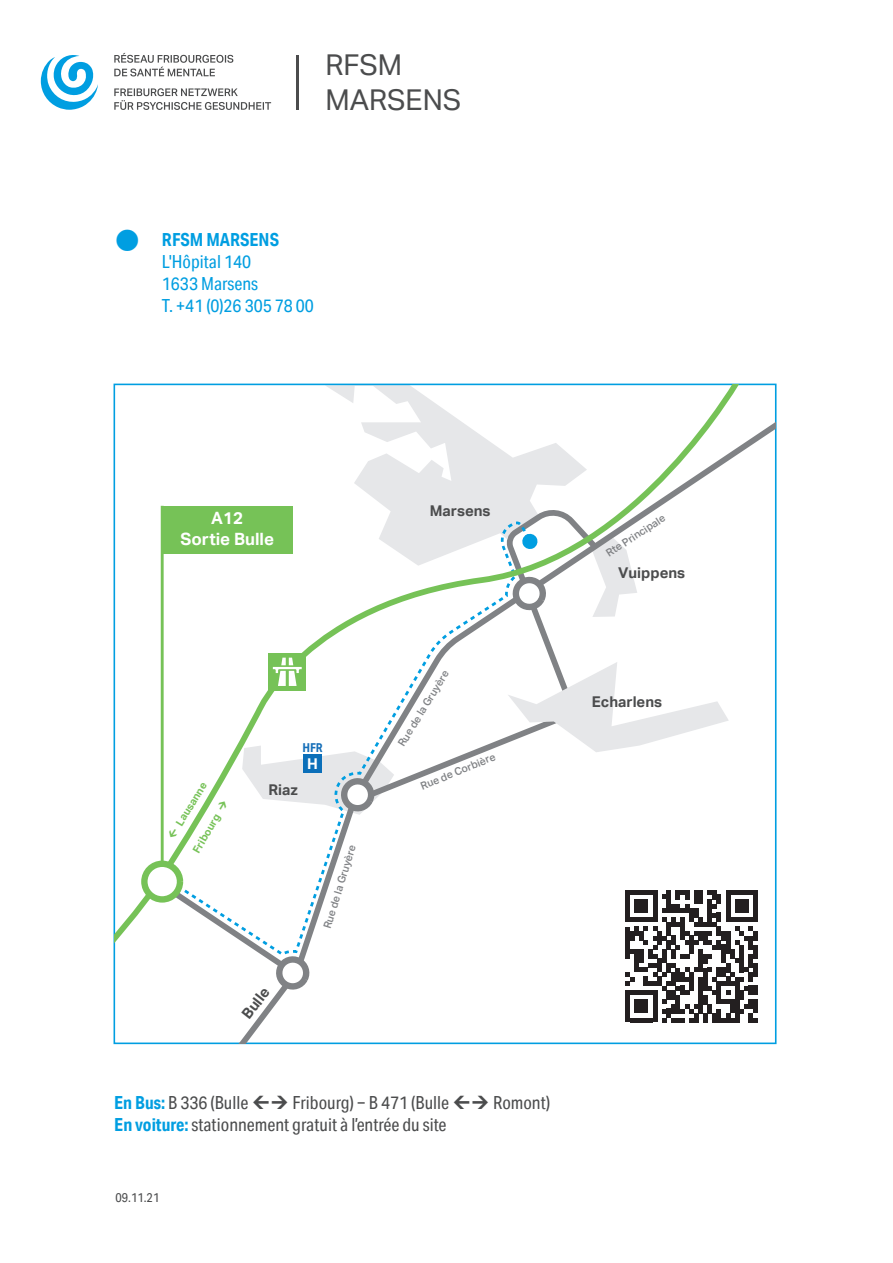
<style>
.page{position:relative;width:893px;height:1263px;background:#fff}
.page>*{position:absolute;margin:0;border:0;box-sizing:border-box;transform-origin:0 0}
.t1{font:28.65px/34.2px "Aktiv Grotesk";color:#4b4c4d}
.t2{font:18px "Aktiv Grotesk Cd";color:#4b4c4d}
.t3{font:18px/21.9px "Aktiv Grotesk Cd";color:#009ee1}
.t4{font:700 16.95px/20.5px "Aktiv Grotesk";color:#fff;text-align:center}
.t5{font:700 14.85px "Aktiv Grotesk";color:#4b4c4d}
.t6{font:700 14.85px "Aktiv Grotesk";color:#fff}
.t7{font:12.75px "Aktiv Grotesk Cd";color:#4b4c4d}
.t8{font:700 12.3px "Aktiv Grotesk Cd";color:#146eb8}
.t9{font:500 10.65px "Aktiv Grotesk";color:#808285}
.t10{font:700 10.65px "Aktiv Grotesk";color:#76c257}
.s1{font-weight:700}
.s2{font-weight:700;color:#009ee1}
</style>
<div class="page">
<svg style="left:114px;top:384px;width:633px;height:565px"></svg>
<svg style="left:150px;top:412px;width:626px;height:571px"></svg>
<svg style="left:141px;top:861px;width:42px;height:41px"></svg>
<svg style="left:228px;top:952px;width:86px;height:91px"></svg>
<svg style="left:114px;top:53px;width:119px;height:23px"></svg>
<svg style="left:114px;top:88px;width:157px;height:22px"></svg>
<svg style="left:41px;top:55px;width:57px;height:55px"></svg>
<hr style="left:297px;top:55px;width:2px;height:55px;background:#4b4c4d">
<svg style="left:242px;top:502px;width:487px;height:313px"></svg>
<svg style="left:625px;top:890px;width:133px;height:132px"></svg>
<div style="left:162px;top:506px;width:131px;height:47px;background:#76c257"></div>
<hr style="left:161px;top:506px;width:3px;height:358px;background:#76c257">
<svg style="left:167px;top:827px;width:12px;height:12px"></svg>
<svg style="left:217px;top:799px;width:11px;height:12px"></svg>
<p class="t1" style="left:325px;top:48px;width:137px">RFSM<br>MARSENS</p>
<p class="t3" style="left:162px;top:229px;width:153px"><span class="s1">RFSM MARSENS<br></span>L'Hôpital 140<br>1633 Marsens<br>T. +41 (0)26 305 78 00</p>
<p class="t4" style="left:180px;top:508px;width:95px">A12<br>Sortie Bulle</p>
<p class="t5" style="left:430px;top:503px;width:62px">Marsens</p>
<p class="t10" style="left:173px;top:821px;width:50px;rotate:-58deg">Lausanne</p>
<p class="t10" style="left:190px;top:849px;width:45px;rotate:-60deg">Fribourg</p>
<p class="t8" style="left:303px;top:740px;width:22px">HFR</p>
<p class="t6" style="left:307px;top:755px;width:12px">H</p>
<p class="t5" style="left:268px;top:781px;width:31px">Riaz</p>
<p class="t9" style="left:321px;top:926px;width:89px;rotate:-73deg">Rue de la Gruyère</p>
<p class="t5" style="left:238px;top:1011px;width:36px;rotate:-52deg">Bulle</p>
<p class="t9" style="left:395px;top:742px;width:89px;rotate:-58deg">Rue de la Gruyère</p>
<p class="t9" style="left:419px;top:780px;width:81px;rotate:-22deg">Rue de Corbière</p>
<p class="t2" style="left:114px;top:1092px;width:136px"><span class="s2">En Bus:</span> B 336 (Bulle</p>
<p class="t2" style="left:292px;top:1092px;width:158px">Fribourg) ‒ B 471 (Bulle</p>
<p class="t2" style="left:493px;top:1092px;width:58px">Romont)</p>
<p class="t2" style="left:114px;top:1114px;width:334px"><span class="s2">En voiture:</span> stationnement gratuit à l’entrée du site</p>
<p class="t7" style="left:115px;top:1190px;width:45px">09.11.21</p>
<p class="t9" style="left:604px;top:549px;width:70px;rotate:-33deg">Rte Principale</p>
<p class="t5" style="left:618px;top:564px;width:69px">Vuippens</p>
<p class="t5" style="left:592px;top:693px;width:72px">Echarlens</p>
</div>
